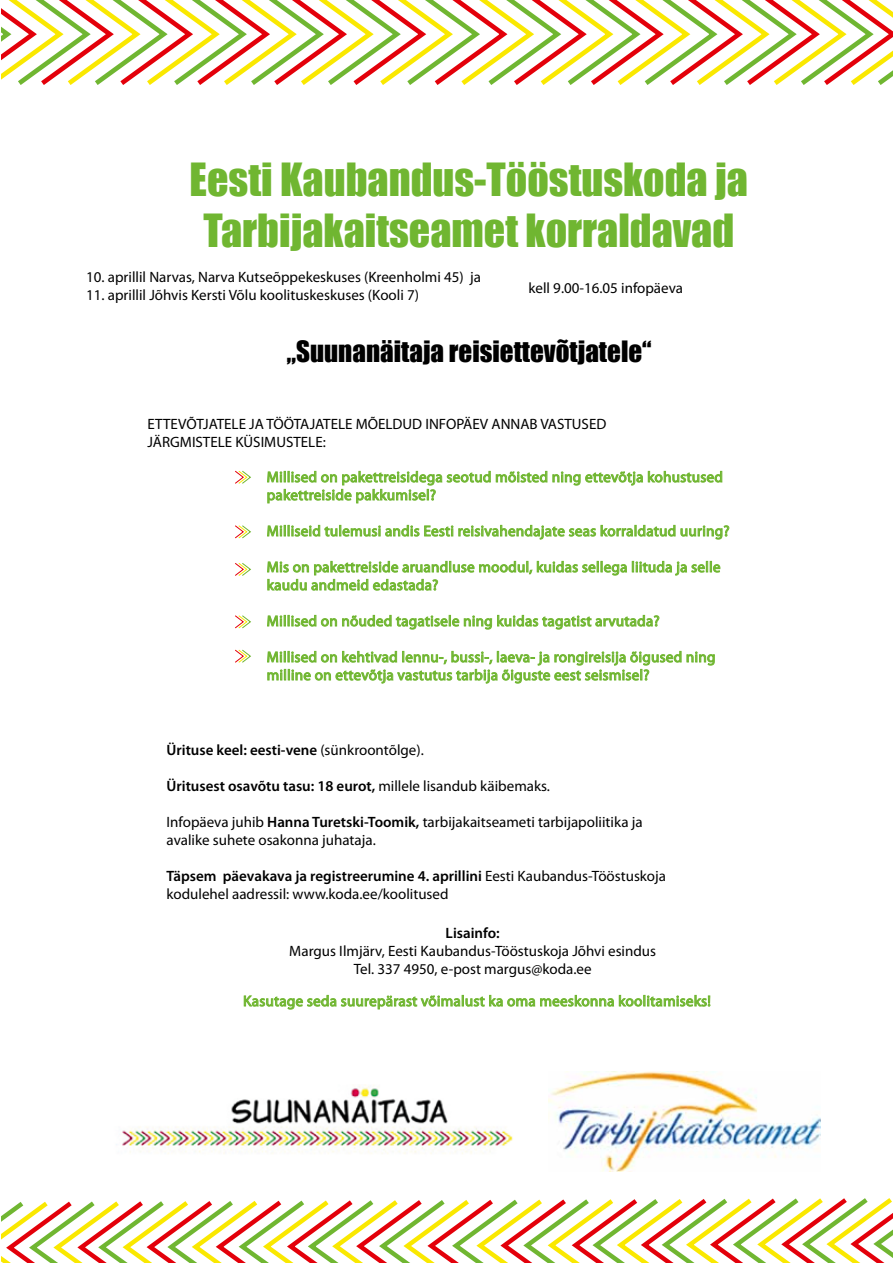
<style>
.page{position:relative;width:893px;height:1263px;background:#fff}
.page>*{position:absolute;margin:0;border:0;box-sizing:border-box;transform-origin:0 0}
.t1{font:42px/50.4px "Impact";color:#70b631;text-align:center}
.t2{font:27px "Impact";color:#000}
.t3{font:15px/18px "Myriad Pro";color:#000}
.t4{font:15px/18px "Myriad Pro";letter-spacing:.02em;color:#70b631}
.t5{font:600 15px "Myriad Pro";color:#000}
.s1{font-weight:400}
.s2{font-weight:600}
</style>
<div class="page">
<svg style="left:1px;top:0;width:892px;height:85px"></svg>
<svg style="left:1px;top:1198px;width:892px;height:65px"></svg>
<svg style="left:267px;top:470px;width:455px;height:34px"></svg>
<svg style="left:267px;top:524px;width:462px;height:160px"></svg>
<svg style="left:235px;top:470px;width:16px;height:14px"></svg>
<svg style="left:235px;top:525px;width:16px;height:14px"></svg>
<svg style="left:235px;top:563px;width:16px;height:13px"></svg>
<svg style="left:235px;top:615px;width:16px;height:14px"></svg>
<svg style="left:235px;top:649px;width:16px;height:14px"></svg>
<img style="left:549px;top:1072px;width:271px;height:99px">
<img style="left:116px;top:1085px;width:397px;height:69px">
<svg style="left:244px;top:994px;width:466px;height:16px"></svg>
<h1 class="t1" style="left:190px;top:153px;width:560px">Eesti Kaubandus-Tööstuskoda ja<br>Tarbijakaitseamet korraldavad</h1>
<p class="t3" style="left:86px;top:268px;width:396px">10. aprillil Narvas, Narva Kutseõppekeskuses (Kreenholmi 45) ja</p>
<p class="t3" style="left:86px;top:286px;width:334px">11. aprillil Jõhvis Kersti Võlu koolituskeskuses (Kooli 7)</p>
<h2 class="t2" style="left:287px;top:330px;width:366px">„Suunanäitaja reisiettevõtjatele“</h2>
<p class="t3" style="left:528px;top:278px;width:156px">kell 9.00-16.05 infopäeva</p>
<p class="t3" style="left:147px;top:414px;width:460px">ETTEVÕTJATELE JA TÖÖTAJATELE MÕELDUD INFOPÄEV ANNAB VASTUSED<br>JÄRGMISTELE KÜSIMUSTELE:</p>
<p class="t4" style="left:267px;top:468px;width:458px">Millised on pakettreisidega seotud mõisted ning ettevõtja kohustused pakettreiside pakkumisel?</p>
<p class="t4" style="left:267px;top:522px;width:464px">Milliseid tulemusi andis Eesti reisivahendajate seas korraldatud uuring?</p>
<p class="t4" style="left:267px;top:558px;width:455px">Mis on pakettreiside aruandluse moodul, kuidas sellega liituda ja selle kaudu andmeid edastada?</p>
<p class="t4" style="left:267px;top:612px;width:394px">Millised on nõuded tagatisele ning kuidas tagatist arvutada?</p>
<p class="t4" style="left:267px;top:648px;width:450px">Millised on kehtivad lennu-, bussi-, laeva- ja rongireisija õigused ning milline on ettevõtja vastutus tarbija õiguste eest seismisel?</p>
<p class="t5" style="left:167px;top:740px;width:259px">Ürituse keel: eesti-vene <span class="s1">(sünkroontõlge).</span></p>
<p class="t5" style="left:167px;top:776px;width:385px">Üritusest osavõtu tasu: 18 eurot, <span class="s1">millele lisandub käibemaks.</span></p>
<p class="t3" style="left:167px;top:812px;width:478px">Infopäeva juhib <span class="s2">Hanna Turetski-Toomik,</span> tarbijakaitseameti tarbijapoliitika ja avalike suhete osakonna juhataja.</p>
<p class="t3" style="left:167px;top:866px;width:501px"><span class="s2">Täpsem päevakava ja registreerumine 4. aprillini</span> Eesti Kaubandus-Tööstuskoja kodulehel aadressil: www.koda.ee/koolitused</p>
<p class="t5" style="left:446px;top:923px;width:56px">Lisainfo:</p>
<p class="t3" style="left:289px;top:942px;width:368px;text-align:center">Margus Ilmjärv, Eesti Kaubandus-Tööstuskoja Jõhvi esindus<br>Tel. 337 4950, e-post margus@koda.ee</p>
<p class="t4" style="left:243px;top:992px;width:469px">Kasutage seda suurepärast võimalust ka oma meeskonna koolitamiseks!</p>
</div>
